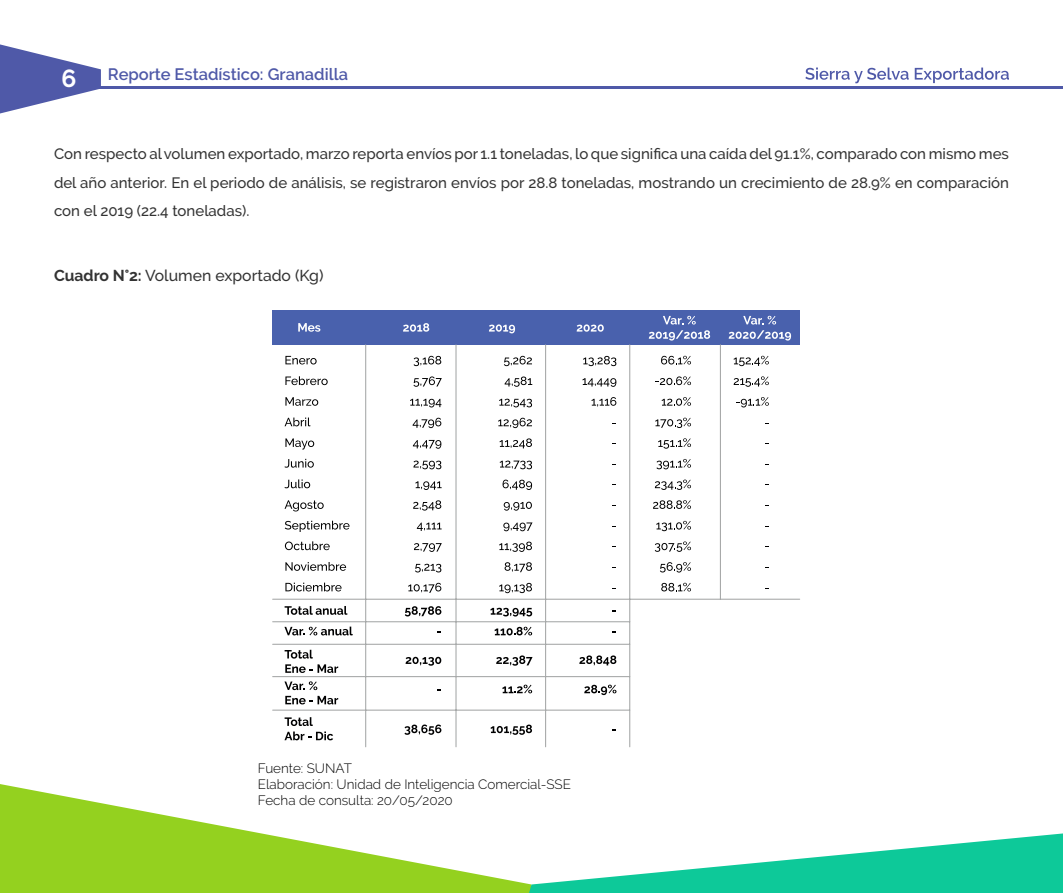
<style>
.page{position:relative;width:1063px;height:893px;background:#fff}
.page>*{position:absolute;margin:0;border:0;box-sizing:border-box;transform-origin:0 0}
.t1{font:700 24.6px "Raleway";color:#fff}
.t2{font:600 16.5px "Raleway";color:#4f59a8}
.t3{font:500 15.75px "Raleway";color:#333}
.t4{font:500 15px/28.5px "Raleway";color:#333;text-align:justify}
.t5{font:300 13.5px "Raleway";color:#000}
.s1{font-weight:700}
</style>
<div class="page">
<hr style="left:51px;top:87px;width:1012px;height:2px;background:#4f59a8">
<svg style="left:0;top:44px;width:101px;height:69px"></svg>
<svg style="left:805px;top:68px;width:104px;height:15px"></svg>
<svg style="left:915px;top:68px;width:94px;height:15px"></svg>
<svg style="left:0;top:784px;width:529px;height:109px;fill:#94d11f"></svg>
<svg style="left:529px;top:833px;width:534px;height:60px"></svg>
<div style="left:273px;top:311px;width:527px;height:34px;background:#4961ad"></div>
<svg style="left:285px;top:356px;width:32px;height:8px"></svg>
<svg style="left:285px;top:376px;width:43px;height:9px"></svg>
<svg style="left:285px;top:397px;width:33px;height:9px"></svg>
<svg style="left:285px;top:418px;width:25px;height:8px"></svg>
<svg style="left:285px;top:438px;width:29px;height:12px"></svg>
<svg style="left:285px;top:459px;width:29px;height:9px"></svg>
<svg style="left:285px;top:479px;width:25px;height:9px"></svg>
<svg style="left:285px;top:500px;width:39px;height:11px"></svg>
<svg style="left:285px;top:521px;width:65px;height:11px"></svg>
<svg style="left:285px;top:541px;width:45px;height:9px"></svg>
<svg style="left:285px;top:562px;width:61px;height:9px"></svg>
<svg style="left:285px;top:583px;width:57px;height:8px"></svg>
<svg style="left:414px;top:356px;width:27px;height:10px"></svg>
<svg style="left:403px;top:323px;width:26px;height:9px"></svg>
<svg style="left:298px;top:323px;width:22px;height:9px"></svg>
<svg style="left:489px;top:324px;width:26px;height:9px"></svg>
<svg style="left:577px;top:324px;width:27px;height:8px"></svg>
<svg style="left:649px;top:316px;width:61px;height:25px"></svg>
<svg style="left:729px;top:316px;width:62px;height:25px"></svg>
<svg style="left:413px;top:376px;width:29px;height:11px"></svg>
<svg style="left:410px;top:399px;width:31px;height:8px"></svg>
<svg style="left:413px;top:418px;width:28px;height:10px"></svg>
<svg style="left:413px;top:440px;width:28px;height:9px"></svg>
<svg style="left:413px;top:461px;width:28px;height:8px"></svg>
<svg style="left:415px;top:481px;width:27px;height:9px"></svg>
<svg style="left:413px;top:500px;width:28px;height:11px"></svg>
<svg style="left:417px;top:523px;width:25px;height:8px"></svg>
<svg style="left:414px;top:543px;width:28px;height:9px"></svg>
<svg style="left:415px;top:564px;width:26px;height:8px"></svg>
<svg style="left:408px;top:583px;width:33px;height:10px"></svg>
<svg style="left:285px;top:606px;width:62px;height:9px"></svg>
<svg style="left:405px;top:606px;width:36px;height:10px"></svg>
<svg style="left:406px;top:657px;width:35px;height:9px"></svg>
<svg style="left:496px;top:655px;width:37px;height:11px"></svg>
<svg style="left:504px;top:356px;width:28px;height:10px"></svg>
<svg style="left:505px;top:376px;width:27px;height:11px"></svg>
<svg style="left:499px;top:399px;width:33px;height:8px"></svg>
<svg style="left:498px;top:418px;width:34px;height:10px"></svg>
<svg style="left:500px;top:438px;width:32px;height:10px"></svg>
<svg style="left:500px;top:461px;width:32px;height:8px"></svg>
<svg style="left:503px;top:480px;width:29px;height:10px"></svg>
<svg style="left:504px;top:502px;width:28px;height:9px"></svg>
<svg style="left:503px;top:522px;width:30px;height:9px"></svg>
<svg style="left:499px;top:542px;width:33px;height:10px"></svg>
<svg style="left:505px;top:562px;width:27px;height:10px"></svg>
<svg style="left:499px;top:583px;width:33px;height:10px"></svg>
<svg style="left:491px;top:608px;width:41px;height:8px"></svg>
<svg style="left:579px;top:655px;width:37px;height:10px"></svg>
<svg style="left:284px;top:627px;width:69px;height:8px"></svg>
<svg style="left:285px;top:650px;width:53px;height:23px"></svg>
<svg style="left:502px;top:685px;width:30px;height:8px"></svg>
<svg style="left:584px;top:685px;width:32px;height:10px"></svg>
<svg style="left:284px;top:681px;width:33px;height:9px"></svg>
<svg style="left:285px;top:696px;width:53px;height:8px"></svg>
<svg style="left:404px;top:724px;width:37px;height:11px"></svg>
<svg style="left:491px;top:725px;width:41px;height:10px"></svg>
<svg style="left:284px;top:717px;width:49px;height:23px"></svg>
<svg style="left:495px;top:627px;width:37px;height:8px"></svg>
<svg style="left:661px;top:356px;width:30px;height:8px"></svg>
<svg style="left:655px;top:376px;width:36px;height:9px"></svg>
<svg style="left:662px;top:397px;width:29px;height:9px"></svg>
<svg style="left:655px;top:418px;width:36px;height:10px"></svg>
<svg style="left:658px;top:438px;width:33px;height:11px"></svg>
<svg style="left:656px;top:459px;width:35px;height:10px"></svg>
<svg style="left:655px;top:480px;width:36px;height:10px"></svg>
<svg style="left:653px;top:500px;width:38px;height:9px"></svg>
<svg style="left:656px;top:521px;width:35px;height:10px"></svg>
<svg style="left:655px;top:541px;width:36px;height:11px"></svg>
<svg style="left:660px;top:562px;width:31px;height:11px"></svg>
<svg style="left:661px;top:583px;width:30px;height:8px"></svg>
<svg style="left:734px;top:356px;width:35px;height:10px"></svg>
<svg style="left:734px;top:376px;width:35px;height:11px"></svg>
<svg style="left:736px;top:397px;width:33px;height:10px"></svg>
<svg style="left:583px;top:356px;width:33px;height:10px"></svg>
<svg style="left:583px;top:378px;width:33px;height:9px"></svg>
<svg style="left:592px;top:397px;width:24px;height:10px"></svg>
<hr style="left:365px;top:345px;width:1px;height:402px;background:#a7a9a9">
<hr style="left:455px;top:345px;width:2px;height:402px;background:#a7a9a9">
<hr style="left:545px;top:345px;width:1px;height:402px;background:#a7a9a9">
<hr style="left:629px;top:345px;width:1px;height:402px;background:#a7a9a9">
<hr style="left:720px;top:345px;width:1px;height:254px;background:#a7a9a9">
<hr style="left:273px;top:599px;width:527px;height:1px;background:#a7a9a9">
<hr style="left:273px;top:621px;width:357px;height:1px;background:#a7a9a9">
<hr style="left:273px;top:644px;width:357px;height:1px;background:#a7a9a9">
<hr style="left:273px;top:676px;width:357px;height:1px;background:#a7a9a9">
<hr style="left:273px;top:710px;width:357px;height:1px;background:#a7a9a9">
<h1 class="t1" style="left:61px;top:65px;width:16px">6</h1>
<p class="t2" style="left:108px;top:65px;width:242px">Reporte Estadístico: Granadilla</p>
<p class="t4" style="left:54px;top:140px;width:957px">Con respecto al volumen exportado, marzo reporta envíos por 1.1 toneladas, lo que significa una caída del 91.1%, comparado con mismo mes del año anterior. En el periodo de análisis, se registraron envíos por 28.8 toneladas, mostrando un crecimiento de 28.9% en comparación con el 2019 (22.4 toneladas).</p>
<p class="t3" style="left:54px;top:266px;width:271px"><span class="s1">Cuadro N°2:</span> Volumen exportado (Kg)</p>
<p class="t5" style="left:258px;top:760px;width:96px">Fuente: SUNAT</p>
<p class="t5" style="left:258px;top:776px;width:315px">Elaboración: Unidad de Inteligencia Comercial-SSE</p>
<p class="t5" style="left:258px;top:792px;width:196px">Fecha de consulta: 20/05/2020</p>
</div>
